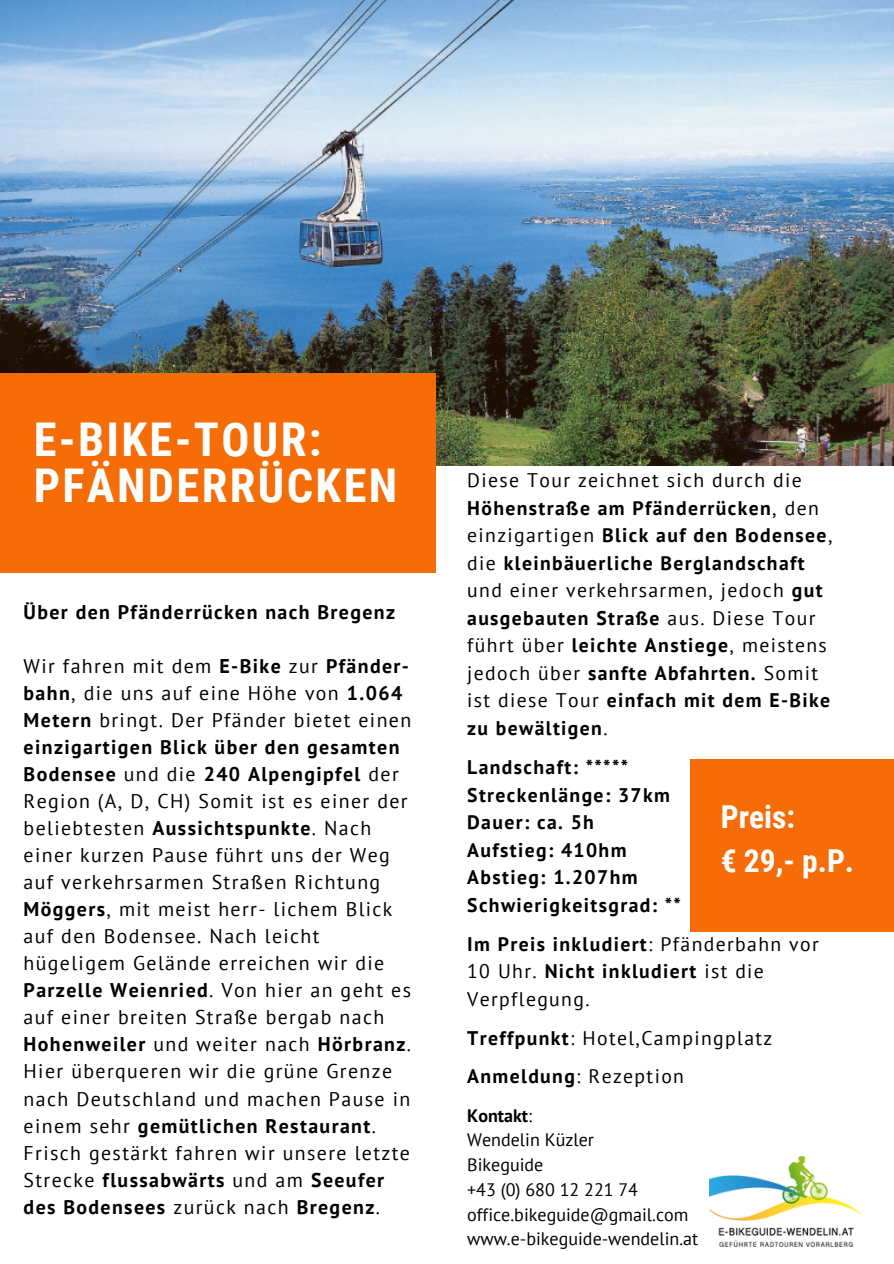
<style>
.page{position:relative;width:894px;height:1264px;background:#fff}
.page>*{position:absolute;margin:0;border:0;box-sizing:border-box;transform-origin:0 0}
.t1{font:700 46.5px/46.2px "Roboto Condensed";letter-spacing:.05em;color:#fff}
.t2{font:700 31.5px/43.8px "Roboto Condensed";color:#fff}
.t3{font:19.8px/27px "PT Sans";letter-spacing:.07em;color:#000}
.t4{font:700 19.8px "PT Sans";letter-spacing:.07em;color:#000}
.t5{font:700 19.65px/27.5px "PT Sans";letter-spacing:.07em;color:#000}
.t6{font:19.65px/27.5px "PT Sans";letter-spacing:.07em;color:#000}
.t7{font:18px "PT Sans";color:#000}
.t8{font:700 18px "PT Sans";color:#000}
.s1{font-weight:700}
.s2{font-weight:400}
</style>
<div class="page">
<img style="left:0;top:0;width:893px;height:465px">
<div style="left:0;top:373px;width:435px;height:199px;background:#f66c07"></div>
<div style="left:690px;top:759px;width:203px;height:172px;background:#f66c07"></div>
<img style="left:709px;top:1156px;width:151px;height:90px">
<p class="t1" style="left:34px;top:417px;width:365px">E-BIKE-TOUR:<br>PFÄNDERRÜCKEN</p>
<h1 class="t4" style="left:24px;top:599px;width:373px">Über den Pfänderrücken nach Bregenz</h1>
<p class="t3" style="left:24px;top:652px;width:389px">Wir fahren mit dem <span class="s1">E-Bike</span> zur <span class="s1">Pfänder&shy;bahn</span>, die uns auf eine Höhe von <span class="s1">1.064<br>Metern</span> bringt. Der Pfänder bietet einen <span class="s1">einzigartigen Blick über den gesamten Bodensee</span> und die <span class="s1">240 Alpengipfel</span> der Region (A, D, CH) Somit ist es einer der beliebtesten <span class="s1">Aussichtspunkte</span>. Nach einer kurzen Pause führt uns der Weg auf verkehrsarmen Straßen Richtung <span class="s1">Möggers</span>, mit meist herr- lichem Blick auf den Bodensee. Nach leicht hügeligem Gelände erreichen wir die <span class="s1">Parzelle Weienried</span>. Von hier an geht es auf einer breiten Straße bergab nach <span class="s1">Hohenweiler</span> und weiter nach <span class="s1">Hörbranz</span>.<br>Hier überqueren wir die grüne Grenze nach Deutschland und machen Pause in einem sehr <span class="s1">gemütlichen Restaurant</span>.<br>Frisch gestärkt fahren wir unsere letzte Strecke <span class="s1">flussabwärts</span> und am <span class="s1">Seeufer des Bodensees</span> zurück nach <span class="s1">Bregenz</span>.</p>
<h3 class="t5" style="left:467px;top:466px;width:366px"><span class="s2">Diese Tour zeichnet sich durch die </span>Höhenstraße am Pfänderrücken<span class="s2">, den einzigartigen</span> Blick auf den Bodensee<span class="s2">, die</span> kleinbäuerliche Berglandschaft <span class="s2">und einer verkehrsarmen, jedoch</span> gut ausgebauten Straße <span class="s2">aus. Diese Tour führt über</span> leichte Anstiege<span class="s2">, meistens jedoch über</span> sanfte Abfahrten. <span class="s2">Somit ist diese Tour</span> einfach mit dem E-Bike zu bewältigen<span class="s2">.</span></h3>
<p class="t5" style="left:467px;top:753px;width:215px">Landschaft: *****<br>Streckenlänge: 37km<br>Dauer: ca. 5h<br>Aufstieg: 410hm<br>Abstieg: 1.207hm<br>Schwierigkeitsgrad: **</p>
<p class="t6" style="left:467px;top:930px;width:353px"><span class="s1">Im Preis inkludiert</span>: Pfänderbahn vor<br>10 Uhr. <span class="s1">Nicht inkludiert</span> ist die<br>Verpflegung.</p>
<p class="t6" style="left:467px;top:1023px;width:306px"><span class="s1">Treffpunkt</span>: Hotel,Campingplatz</p>
<h3 class="t6" style="left:467px;top:1061px;width:218px"><span class="s1">Anmeldung</span>: Rezeption</h3>
<p class="t2" style="left:720px;top:795px;width:135px">Preis:<br>€ 29,- p.P.</p>
<p class="t8" style="left:467px;top:1103px;width:66px">Kontakt<span class="s2">:</span></p>
<h2 class="t7" style="left:467px;top:1127px;width:128px">Wendelin Küzler</h2>
<p class="t7" style="left:467px;top:1152px;width:78px">Bikeguide</p>
<p class="t7" style="left:467px;top:1177px;width:172px">+43 (0) 680 12 221 74</p>
<p class="t7" style="left:467px;top:1202px;width:223px">office.bikeguide@gmail.com</p>
<p class="t7" style="left:467px;top:1226px;width:232px">www.e-bikeguide-wendelin.at</p>
</div>
